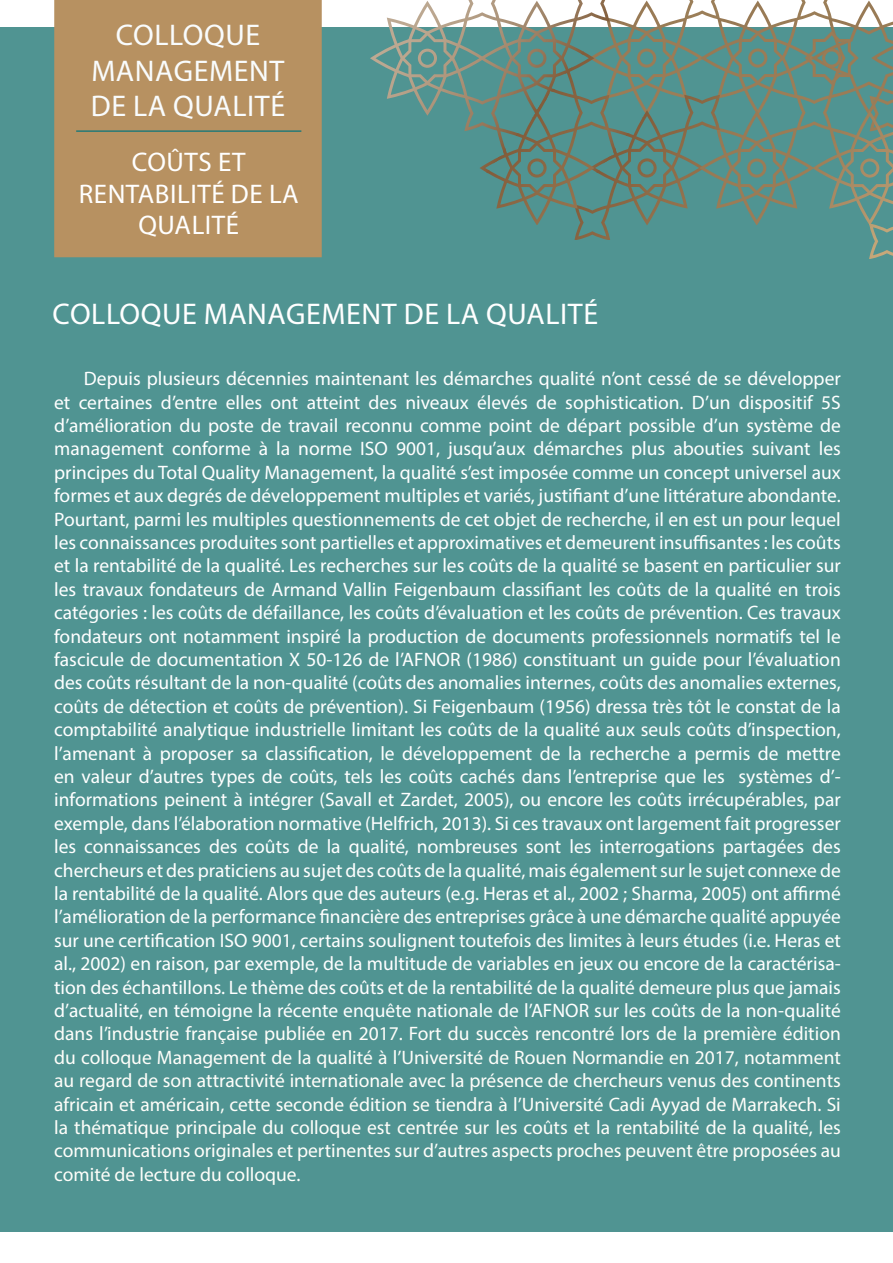
<style>
.page{position:relative;width:893px;height:1263px;background:#fff}
.page>*{position:absolute;margin:0;border:0;box-sizing:border-box;transform-origin:0 0}
.t1{font:30px/35.7px "Myriad Pro";letter-spacing:.02em;color:#f9fcfd;text-align:center}
.t2{font:30px "Myriad Pro";letter-spacing:.02em;color:#fff}
.t3{font:27px/31.5px "Myriad Pro";letter-spacing:.02em;color:#fff;text-align:center}
.t4{font:19.5px/23.4px "Myriad Pro";color:#fff;text-align:justify}
.t5{font:19.5px/23.4px "Myriad Pro";color:#fffefa;text-align:justify}
</style>
<div class="page">
<div style="left:0;top:28px;width:893px;height:1204px;background:#509492"></div>
<div style="left:54px;top:0;width:268px;height:257px;background:#b79161"></div>
<hr style="left:76px;top:130px;width:225px;height:2px;background:#257a77">
<svg style="left:370px;top:1px;width:523px;height:258px"></svg>
<hr style="left:422px;top:0;width:471px;height:1px;background:#f9fcfe">
<h1 class="t1" style="left:91px;top:16px;width:196px">COLLOQUE<br>MANAGEMENT<br>DE LA QUALITÉ</h1>
<h2 class="t3" style="left:79px;top:146px;width:222px">COÛTS ET<br>RENTABILITÉ DE LA<br>QUALITÉ</h2>
<h1 class="t2" style="left:53px;top:296px;width:547px">COLLOQUE MANAGEMENT DE LA QUALITÉ</h1>
<p class="t4" style="left:54px;top:367px;width:788px;text-indent:30px">Depuis plusieurs décennies maintenant les démarches qualité n’ont cessé de se développer et certaines d’entre elles ont atteint des niveaux élevés de sophistication. D’un dispositif 5S d’amélioration du poste de travail reconnu comme point de départ possible d’un système de management conforme à la norme ISO 9001, jusqu’aux démarches plus abouties suivant les principes du Total Quality Management, la qualité s’est imposée comme un concept universel aux formes et aux degrés de développement multiples et variés, justifiant d’une littérature abondante.<br>Pourtant, parmi les multiples questionnements de cet objet de recherche, il en est un pour lequel les connaissances produites sont partielles et approximatives et demeurent insuffisantes : les coûts et la rentabilité de la qualité. Les recherches sur les coûts de la qualité se basent en particulier sur les travaux fondateurs de Armand Vallin Feigenbaum classifiant les coûts de la qualité en trois catégories : les coûts de défaillance, les coûts d’évaluation et les coûts de prévention. Ces travaux fondateurs ont notamment inspiré la production de documents professionnels normatifs tel le fascicule de documentation X 50-126 de l’AFNOR (1986) constituant un guide pour l’évaluation des coûts résultant de la non-qualité (coûts des anomalies internes, coûts des anomalies externes, coûts de détection et coûts de prévention). Si Feigenbaum (1956) dressa très tôt le constat de la comptabilité analytique industrielle limitant les coûts de la qualité aux seuls coûts d’inspection, l’amenant à proposer sa classification, le développement de la recherche a permis de mettre en valeur d’autres types de coûts, tels les coûts cachés dans l’entreprise que les systèmes d’- informations peinent à intégrer (Savall et Zardet, 2005), ou encore les coûts irrécupérables, par exemple, dans l’élaboration normative (Helfrich, 2013). Si ces travaux ont largement fait progresser les connaissances des coûts de la qualité, nombreuses sont les interrogations partagées des chercheurs et des praticiens au sujet des coûts de la qualité, mais également sur le sujet connexe de la rentabilité de la qualité. Alors que des auteurs (e.g. Heras et al., 2002 ; Sharma, 2005) ont affirmé l’amélioration de la performance financière des entreprises grâce à une démarche qualité appuyée sur une certification ISO 9001, certains soulignent toutefois des limites à leurs études (i.e. Heras et al., 2002) en raison, par exemple, de la multitude de variables en jeux ou encore de la caractérisa&shy;tion des échantillons. Le thème des coûts et de la rentabilité de la qualité demeure plus que jamais d’actualité, en témoigne la récente enquête nationale de l’AFNOR sur les coûts de la non-qualité</p>
<p class="t5" style="left:54px;top:1022px;width:788px">dans l’industrie française publiée en 2017. Fort du succès rencontré lors de la première édition du colloque Management de la qualité à l’Université de Rouen Normandie en 2017, notamment au regard de son attractivité internationale avec la présence de chercheurs venus des continents africain et américain, cette seconde édition se tiendra à l’Université Cadi Ayyad de Marrakech. Si la thématique principale du colloque est centrée sur les coûts et la rentabilité de la qualité, les communications originales et pertinentes sur d’autres aspects proches peuvent être proposées au comité de lecture du colloque.</p>
</div>
